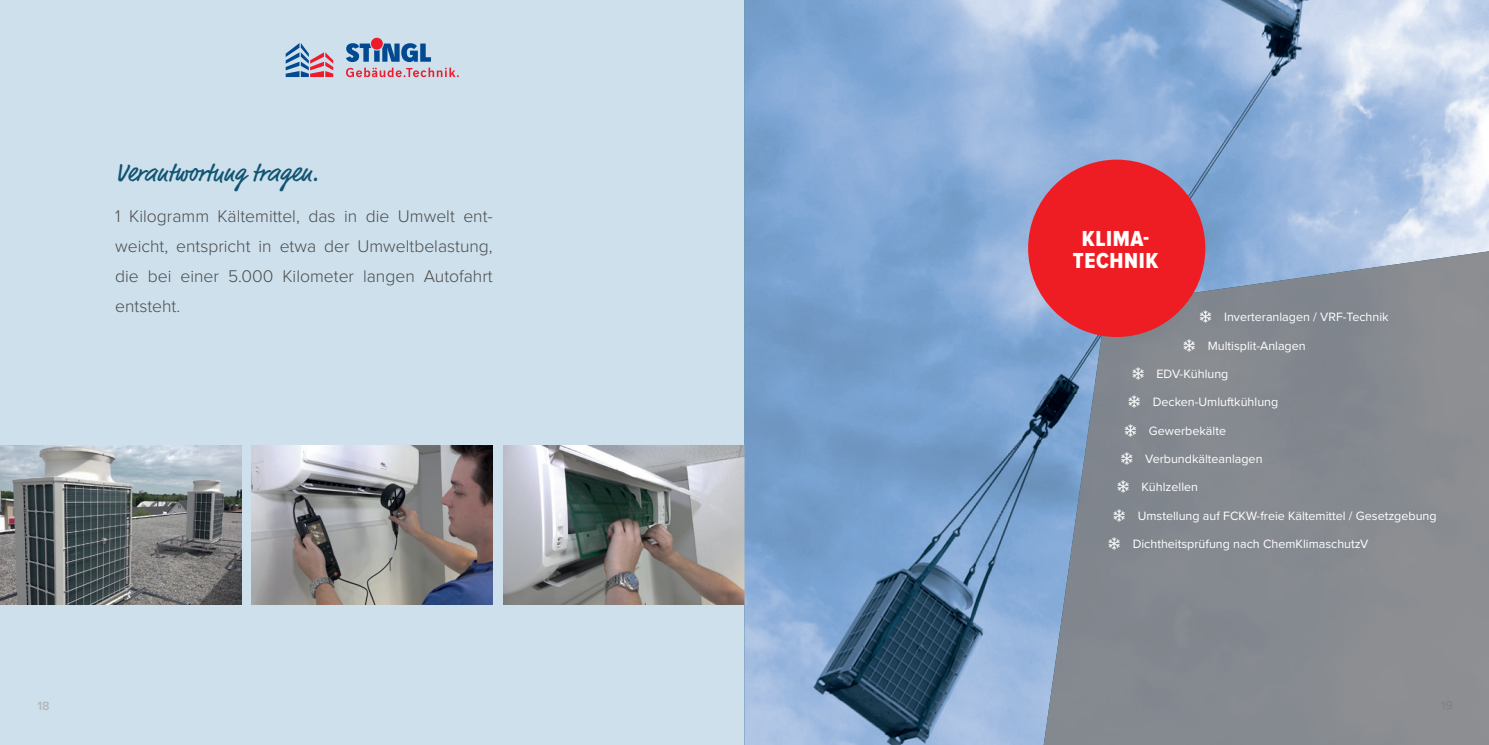
<style>
.page{position:relative;width:1489px;height:745px;background:#fff}
.page>*{position:absolute;margin:0;border:0;box-sizing:border-box;transform-origin:0 0}
.t1{font:26.25px "Market OT";color:#115471}
.t2{font:22.5px/22.5px "Proxima Nova Cond Extrabld";letter-spacing:.025em;color:#fff;text-align:center}
.t3{font:300 17.5px/30px "Proxima Nova";color:#4b4c4d;text-align:justify}
.t4{font:12.5px "Proxima Nova";color:#fff}
.t5{font:600 12.5px "Proxima Nova";color:#b6b7bb}
</style>
<div class="page">
<div style="left:0;top:0;width:744px;height:744px;background:#cde0ec"></div>
<img style="left:0;top:445px;width:241px;height:159px">
<img style="left:252px;top:445px;width:241px;height:159px">
<img style="left:503px;top:445px;width:241px;height:159px">
<img style="left:1137px;top:0;width:307px;height:251px">
<img style="left:1444px;top:0;width:44px;height:251px">
<img style="left:744px;top:393px;width:299px;height:307px">
<img style="left:744px;top:700px;width:299px;height:44px">
<svg style="left:346px;top:68px;width:113px;height:9px"></svg>
<svg style="left:286px;top:43px;width:47px;height:34px;background:#a59eb7"></svg>
<div style="left:371px;top:38px;width:12px;height:12px;background:#ee1b2c;border-radius:50%"></div>
<svg style="left:346px;top:43px;width:85px;height:19px;background:#567fae"></svg>
<img style="left:1043px;top:251px;width:445px;height:493px">
<svg style="left:1440px;top:700px;width:12px;height:9px"></svg>
<div style="left:1028px;top:159px;width:177px;height:178px;background:#ee1d23;border-radius:50%"></div>
<svg style="left:1199px;top:310px;width:12px;height:13px"></svg>
<svg style="left:1183px;top:338px;width:11px;height:13px"></svg>
<svg style="left:1132px;top:367px;width:11px;height:12px"></svg>
<svg style="left:1128px;top:395px;width:11px;height:13px"></svg>
<svg style="left:1124px;top:423px;width:12px;height:13px"></svg>
<svg style="left:1121px;top:452px;width:11px;height:12px"></svg>
<svg style="left:1117px;top:480px;width:11px;height:13px"></svg>
<svg style="left:1113px;top:508px;width:11px;height:13px"></svg>
<svg style="left:1108px;top:537px;width:11px;height:12px"></svg>
<h1 class="t1" style="left:115px;top:156px;width:205px">Verantwortung tragen.</h1>
<h3 class="t3" style="left:115px;top:201px;width:379px">1 Kilogramm Kältemittel, das in die Umwelt ent&shy;weicht, entspricht in etwa der Umweltbelastung, die bei einer 5.000 Kilometer langen Autofahrt entsteht.</h3>
<p class="t5" style="left:37px;top:697px;width:14px">18</p>
<h2 class="t2" style="left:1072px;top:228px;width:87px">KLIMA -<br>TECHNIK</h2>
<p class="t4" style="left:1223px;top:307px;width:166px">Inverteranlagen / VRF-Technik</p>
<p class="t4" style="left:1207px;top:336px;width:99px">Multisplit-Anlagen</p>
<p class="t4" style="left:1156px;top:364px;width:73px">EDV-Kühlung</p>
<p class="t4" style="left:1152px;top:392px;width:127px">Decken-Umluftkühlung</p>
<p class="t4" style="left:1148px;top:421px;width:79px">Gewerbekälte</p>
<p class="t4" style="left:1145px;top:449px;width:119px">Verbundkälteanlagen</p>
<p class="t4" style="left:1141px;top:477px;width:58px">Kühlzellen</p>
<p class="t4" style="left:1137px;top:506px;width:300px">Umstellung auf FCKW-freie Kältemittel / Gesetzgebung</p>
<p class="t4" style="left:1132px;top:534px;width:237px">Dichtheitsprüfung nach ChemKlimaschutzV</p>
</div>
